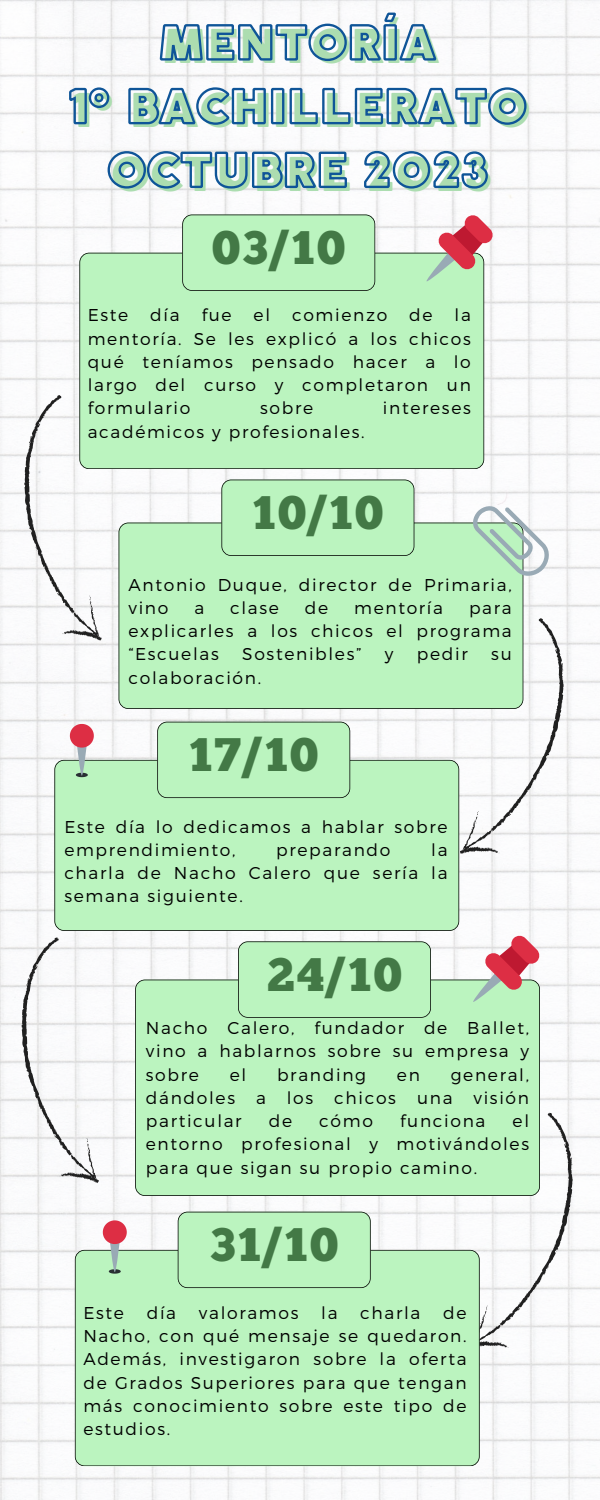
<style>
.page{position:relative;width:600px;height:1500px;background:#fff}
.page>*{position:absolute;margin:0;border:0;box-sizing:border-box;transform-origin:0 0}
.t1{font:47px "Chunk Five";letter-spacing:.05em;color:#437946}
.t2{font:900 46px/63.8px "Coco Gothic";color:#acddb0;text-align:center}
.t3{font:300 17.1px/23.2px "Montserrat";letter-spacing:.1em;color:#000;text-align:justify}
</style>
<div class="page">
<img style="left:0;top:0;width:600px;height:1500px">
<div style="left:79px;top:253px;width:405px;height:216px;background:#bbf4bf"></div>
<div style="left:182px;top:215px;width:193px;height:76px;background:#bbf4bf"></div>
<svg style="left:425px;top:215px;width:68px;height:68px"></svg>
<div style="left:119px;top:523px;width:404px;height:186px;background:#bbf4bf"></div>
<div style="left:221px;top:480px;width:193px;height:76px;background:#bbf4bf"></div>
<svg style="left:459px;top:611px;width:117px;height:255px"></svg>
<div style="left:54px;top:760px;width:405px;height:171px;background:#bbf4bf"></div>
<div style="left:157px;top:722px;width:193px;height:76px;background:#bbf4bf"></div>
<div style="left:135px;top:980px;width:405px;height:216px;background:#bbf4bf"></div>
<div style="left:238px;top:941px;width:193px;height:77px;background:#bbf4bf"></div>
<svg style="left:21px;top:937px;width:78px;height:246px"></svg>
<svg style="left:70px;top:724px;width:24px;height:53px"></svg>
<svg style="left:473px;top:504px;width:76px;height:72px"></svg>
<svg style="left:159px;top:11px;width:278px;height:52px"></svg>
<svg style="left:68px;top:86px;width:460px;height:40px"></svg>
<svg style="left:106px;top:149px;width:384px;height:41px"></svg>
<svg style="left:472px;top:935px;width:68px;height:68px"></svg>
<svg style="left:468px;top:1106px;width:117px;height:255px"></svg>
<div style="left:75px;top:1250px;width:405px;height:216px;background:#bbf4bf"></div>
<div style="left:178px;top:1212px;width:192px;height:76px;background:#bbf4bf"></div>
<svg style="left:103px;top:1220px;width:24px;height:54px"></svg>
<svg style="left:24px;top:395px;width:78px;height:246px"></svg>
<p class="t2" style="left:163px;top:19px;width:278px">MENTORÍA</p>
<p class="t2" style="left:73px;top:83px;width:459px">1º BACHILLERATO<br>OCTUBRE 2023</p>
<p class="t1" style="left:212px;top:229px;width:135px">03/10</p>
<p class="t3" style="left:88px;top:303px;width:42px">Este</p>
<p class="t3" style="left:150px;top:303px;width:31px">día</p>
<p class="t3" style="left:202px;top:303px;width:32px">fue</p>
<p class="t3" style="left:254px;top:303px;width:18px">el</p>
<p class="t3" style="left:292px;top:303px;width:97px">comienzo</p>
<p class="t3" style="left:409px;top:303px;width:25px">de</p>
<p class="t3" style="left:88px;top:303px;width:385px;text-indent:367px">la mentoría. Se les explicó a los chicos qué teníamos pensado hacer a lo largo del curso y completaron un formulario</p>
<p class="t3" style="left:260px;top:396px;width:55px">sobre</p>
<p class="t3" style="left:383px;top:396px;width:89px">intereses</p>
<p class="t3" style="left:88px;top:419px;width:279px">académicos y profesionales.</p>
<p class="t1" style="left:252px;top:494px;width:133px">10/10</p>
<p class="t3" style="left:129px;top:572px;width:385px">Antonio Duque, director de Primaria, vino</p>
<p class="t3" style="left:194px;top:595px;width:11px">a</p>
<p class="t3" style="left:230px;top:595px;width:50px">clase</p>
<p class="t3" style="left:305px;top:595px;width:25px">de</p>
<p class="t3" style="left:354px;top:595px;width:90px">mentoría</p>
<p class="t3" style="left:129px;top:595px;width:385px;text-indent:340px">para explicarles a los chicos el programa “Escuelas</p>
<p class="t3" style="left:242px;top:642px;width:121px">Sostenibles”</p>
<p class="t3" style="left:385px;top:642px;width:10px">y</p>
<p class="t3" style="left:417px;top:642px;width:52px">pedir</p>
<p class="t3" style="left:491px;top:642px;width:22px">su</p>
<p class="t3" style="left:129px;top:665px;width:134px">colaboración.</p>
<p class="t1" style="left:189px;top:736px;width:131px">17/10</p>
<p class="t3" style="left:64px;top:814px;width:385px">Este día lo dedicamos a hablar sobre emprendimiento,</p>
<p class="t3" style="left:64px;top:837px;width:385px;text-indent:367px">la charla de Nacho Calero que sería la semana siguiente.</p>
<p class="t3" style="left:276px;top:837px;width:116px">preparando</p>
<p class="t1" style="left:267px;top:956px;width:136px">24/10</p>
<p class="t3" style="left:146px;top:1016px;width:385px">Nacho Calero, fundador de Ballet, vino a hablarnos sobre su empresa y sobre</p>
<p class="t3" style="left:146px;top:1062px;width:385px;text-indent:305px">general, dándoles a los chicos una visión particular</p>
<p class="t3" style="left:230px;top:1062px;width:18px">el</p>
<p class="t3" style="left:277px;top:1062px;width:91px">branding</p>
<p class="t3" style="left:397px;top:1062px;width:24px">en</p>
<p class="t3" style="left:269px;top:1109px;width:25px">de</p>
<p class="t3" style="left:319px;top:1109px;width:55px">cómo</p>
<p class="t3" style="left:400px;top:1109px;width:87px">funciona</p>
<p class="t3" style="left:146px;top:1109px;width:385px;text-indent:367px">el entorno profesional y motivándoles para que sigan su propio camino.</p>
<p class="t1" style="left:210px;top:1226px;width:130px">31/10</p>
<p class="t3" style="left:83px;top:1300px;width:42px">Este</p>
<p class="t3" style="left:147px;top:1300px;width:31px">día</p>
<p class="t3" style="left:199px;top:1300px;width:101px">valoramos</p>
<p class="t3" style="left:321px;top:1300px;width:18px">la</p>
<p class="t3" style="left:360px;top:1300px;width:62px">charla</p>
<p class="t3" style="left:83px;top:1300px;width:385px;text-indent:360px">de Nacho, con qué mensaje se quedaron.<br>Además, investigaron sobre la oferta de Grados Superiores para que tengan más conocimiento sobre este tipo de estudios.</p>
</div>
